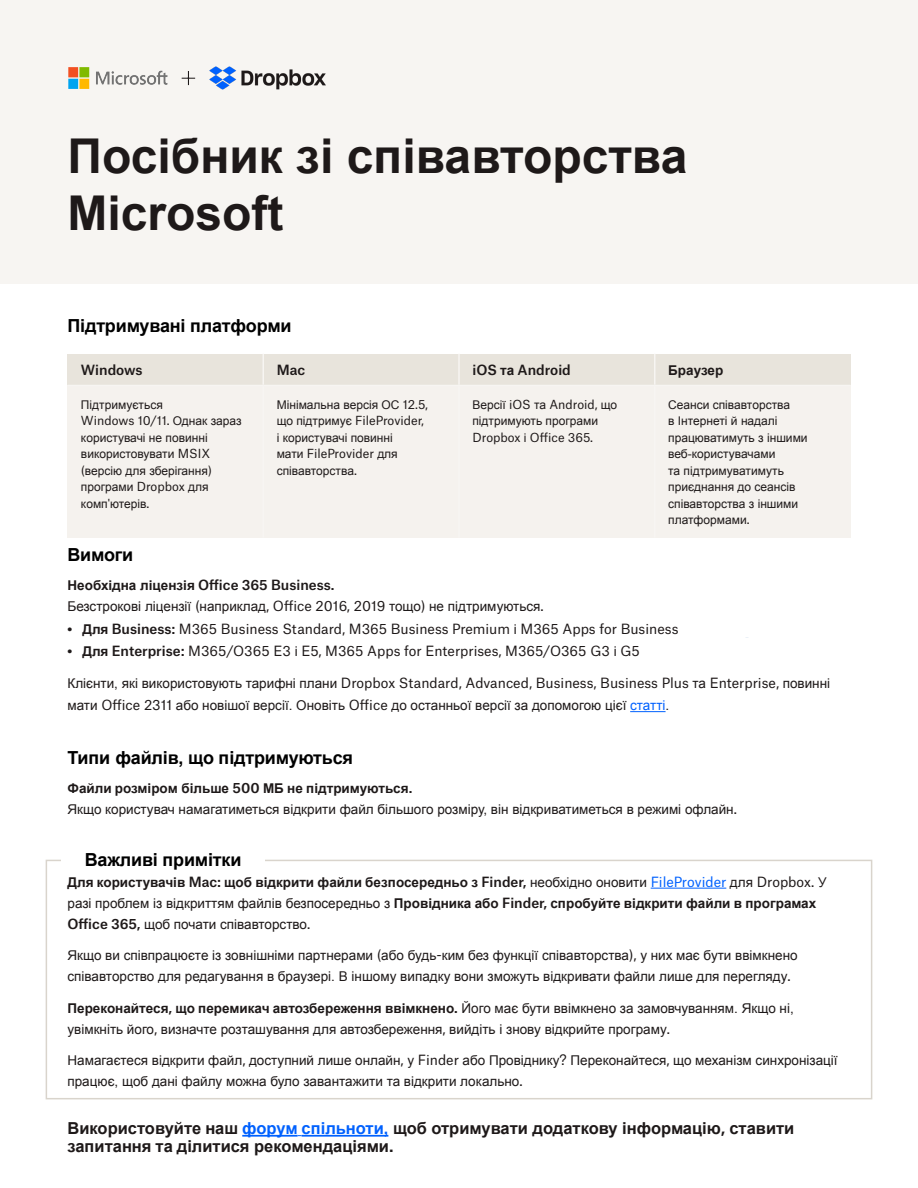
<style>
.page{position:relative;width:918px;height:1188px;background:#fff}
.page>*{position:absolute;margin:0;border:0;box-sizing:border-box;transform-origin:0 0}
.t1{font:700 48px/57px "Arial";color:#1e1919}
.t2{font:700 18px "Arial";letter-spacing:-.01em;color:#000}
.t3{font:700 16.5px/18px "Arial";color:#1e1919}
.t4{font:13.5px/21px "Arial";color:#1e1919}
.t5{font:700 13.5px/21px "Arial";color:#1e1919}
.t6{font:13.5px "Atlas Grotesk";color:#1e1919}
.t7{font:500 13.5px "Atlas Grotesk";color:#1e1919}
.t8{font:12px/16.5px "Arial";color:#1e1919}
.s1{font-family:"Arial";font-weight:700}
.s2{font-family:"Atlas Grotesk"}
.s3{font-weight:500}
.s4{font-family:"Arial"}
.s5{color:#0061fe}
.s6{font-family:"Atlas Grotesk";font-weight:500}
.s7{font-weight:400}
.s8{font-family:"Atlas Grotesk";font-weight:400;color:#0061fe}
.s9{font-family:"Atlas Grotesk";font-weight:400}
.s10{font-weight:700}
</style>
<div class="page">
<div style="left:46px;top:860px;width:826px;height:239px;border:2px solid #d9d4cc"></div>
<div style="left:0;top:0;width:918px;height:284px;background:#f7f5f2"></div>
<div style="left:68px;top:354px;width:195px;height:32px;background:#e8e4dc"></div>
<div style="left:263px;top:354px;width:196px;height:32px;background:#e8e4dc"></div>
<div style="left:459px;top:354px;width:196px;height:32px;background:#e8e4dc"></div>
<div style="left:655px;top:354px;width:195px;height:32px;background:#e8e4dc"></div>
<div style="left:68px;top:386px;width:195px;height:152px;background:#f5f2ee"></div>
<div style="left:263px;top:386px;width:196px;height:152px;background:#f5f2ee"></div>
<div style="left:459px;top:386px;width:196px;height:152px;background:#f5f2ee"></div>
<div style="left:655px;top:386px;width:195px;height:152px;background:#f5f2ee"></div>
<hr style="left:262px;top:354px;width:2px;height:31px;background:#f7f5f2">
<hr style="left:458px;top:354px;width:2px;height:31px;background:#f7f5f2">
<hr style="left:654px;top:354px;width:2px;height:31px;background:#f7f5f2">
<hr style="left:68px;top:385px;width:195px;height:1px;background:#f7f5f2">
<hr style="left:262px;top:386px;width:2px;height:152px;background:#f7f5f2">
<hr style="left:263px;top:385px;width:196px;height:1px;background:#f7f5f2">
<hr style="left:458px;top:386px;width:2px;height:152px;background:#f7f5f2">
<hr style="left:459px;top:385px;width:196px;height:1px;background:#f7f5f2">
<hr style="left:654px;top:386px;width:2px;height:152px;background:#f7f5f2">
<hr style="left:655px;top:385px;width:195px;height:1px;background:#f7f5f2">
<hr style="left:630px;top:711px;width:36px;height:1px;background:#0061fe">
<hr style="left:242px;top:1135px;width:56px;height:2px;background:#0061fe">
<hr style="left:302px;top:1135px;width:86px;height:2px;background:#0061fe">
<hr style="left:651px;top:888px;width:75px;height:1px;background:#0061fe">
<div style="left:62px;top:851px;width:203px;height:15px;background:#fff"></div>
<img style="left:68px;top:66px;width:258px;height:24px">
<h1 class="t1" style="left:68px;top:129px;width:622px">Посібник зі співавторства<br>Microsoft</h1>
<h2 class="t2" style="left:68px;top:314px;width:226px">Підтримувані платформи</h2>
<p class="t7" style="left:81px;top:359px;width:63px">Windows</p>
<p class="t7" style="left:277px;top:359px;width:30px">Mac</p>
<p class="t7" style="left:472px;top:359px;width:100px">iOS <span class="s1">та</span> Android</p>
<p class="t5" style="left:668px;top:360px;width:57px">Браузер</p>
<p class="t8" style="left:81px;top:396px;width:162px">Підтримується<br><span class="s2">Windows 10/11.</span> Однак зараз користувачі не повинні</p>
<p class="t8" style="left:81px;top:446px;width:131px">використовувати <span class="s2">MSIX</span></p>
<p class="t8" style="left:81px;top:462px;width:133px"><span class="s2">(</span>версію для зберігання<span class="s2">) </span>програми <span class="s2">Dropbox</span> для комп<span class="s2">'</span>ютерів<span class="s2">.</span></p>
<p class="t8" style="left:277px;top:396px;width:153px">Мінімальна версія ОС <span class="s2">12.5, </span>що підтримує <span class="s2">FileProvider, </span>і користувачі повинні<br>мати <span class="s2">FileProvider</span> для співавторства<span class="s2">.</span></p>
<p class="t8" style="left:472px;top:396px;width:146px">Версії <span class="s2">iOS</span> та <span class="s2">Android,</span> що підтримують програми<br><span class="s2">Dropbox</span> і <span class="s2">Office 365.</span></p>
<p class="t8" style="left:668px;top:396px;width:141px">Сеанси співавторства<br>в Інтернеті й надалі працюватимуть з іншими веб-користувачами<br>та підтримуватимуть приєднання до сеансів співавторства з іншими платформами<span class="s2">.</span></p>
<h2 class="t2" style="left:68px;top:542px;width:67px">Вимоги</h2>
<p class="t7" style="left:68px;top:574px;width:269px"><span class="s1">Необхідна ліцензія</span> Office 365 Business.</p>
<p class="t4" style="left:68px;top:596px;width:478px">Безстрокові ліцензії <span class="s2">(</span>наприклад<span class="s2">, Office 2016, 2019</span> тощо<span class="s2">)</span> не підтримуються<span class="s2">.</span></p>
<p class="t6" style="left:67px;top:618px;width:613px"><span class="s1">• Для</span> <span class="s3">Business:</span> M365 Business Standard, M365 Business Premium <span class="s4">і</span> M365 Apps for Business</p>
<p class="t6" style="left:67px;top:640px;width:574px"><span class="s1">• Для</span> <span class="s3">Enterprise:</span> M365/O365 E3 <span class="s4">і</span> E5, M365 Apps for Enterprises, M365/O365 G3 <span class="s4">і</span> G5</p>
<p class="t4" style="left:67px;top:672px;width:764px;line-height:22.5px">Клієнти, які використовують тарифні плани <span class="s2">Dropbox Standard, Advanced, Business, Business Plus</span> та <span class="s2">Enterprise,</span> повинні мати <span class="s2">Office 2311</span> або новішої версії. Оновіть <span class="s2">Office</span> до останньої версії за допомогою цієї <span class="s5">статті</span>.</p>
<h2 class="t2" style="left:68px;top:745px;width:287px">Типи файлів, що підтримуються</h2>
<p class="t5" style="left:67px;top:779px;width:346px">Файли розміром більше <span class="s6">500</span> МБ не підтримуються<span class="s6">.</span></p>
<p class="t4" style="left:67px;top:799px;width:671px">Якщо користувач намагатиметься відкрити файл більшого розміру, він відкриватиметься в режимі офлайн<span class="s2">.</span></p>
<h2 class="t2" style="left:85px;top:847px;width:158px">Важливі примітки</h2>
<p class="t5" style="left:68px;top:872px;width:761px">Для користувачів <span class="s6">Mac:</span> щоб відкрити файли безпосередньо з <span class="s6">Finder,</span> <span class="s7">необхідно оновити</span> <span class="s8">FileProvider</span> <span class="s7">для</span> <span class="s9">Dropbox.</span> <span class="s7">У разі проблем із відкриттям файлів безпосередньо з</span> Провідника або <span class="s6">Finder,</span> спробуйте відкрити файли в програмах<br><span class="s6">Office 365,</span> <span class="s7">щоб почати співавторство</span><span class="s9">.</span></p>
<p class="t4" style="left:68px;top:945px;width:732px">Якщо ви співпрацюєте із зовнішніми партнерами <span class="s2">(</span>або будь<span class="s2">-</span>ким без функції співавторства<span class="s2">),</span> у них має бути ввімкнено співавторство для редагування в браузері. В іншому випадку вони зможуть відкривати файли лише для перегляду<span class="s2">.</span></p>
<p class="t4" style="left:68px;top:998px;width:728px"><span class="s10">Переконайтеся</span><span class="s6">,</span> <span class="s10">що перемикач автозбереження ввімкнено</span><span class="s6">.</span> Його має бути ввімкнено за замовчуванням. Якщо ні, увімкніть його<span class="s2">,</span> визначте розташування для автозбереження<span class="s2">,</span> вийдіть і знову відкрийте програму<span class="s2">.</span></p>
<p class="t4" style="left:68px;top:1050px;width:772px">Намагаєтеся відкрити файл<span class="s2">,</span> доступний лише онлайн<span class="s2">,</span> у <span class="s2">Finder</span> або Провіднику<span class="s2">?</span> Переконайтеся<span class="s2">,</span> що механізм синхронізації працює, щоб дані файлу можна було завантажити та відкрити локально<span class="s2">.</span></p>
<p class="t3" style="left:68px;top:1120px;width:728px">Використовуйте наш <span class="s5">форум спільноти,</span> щоб отримувати додаткову інформацію<span class="s6">,</span> ставити запитання та ділитися рекомендаціями<span class="s6">.</span></p>
</div>
